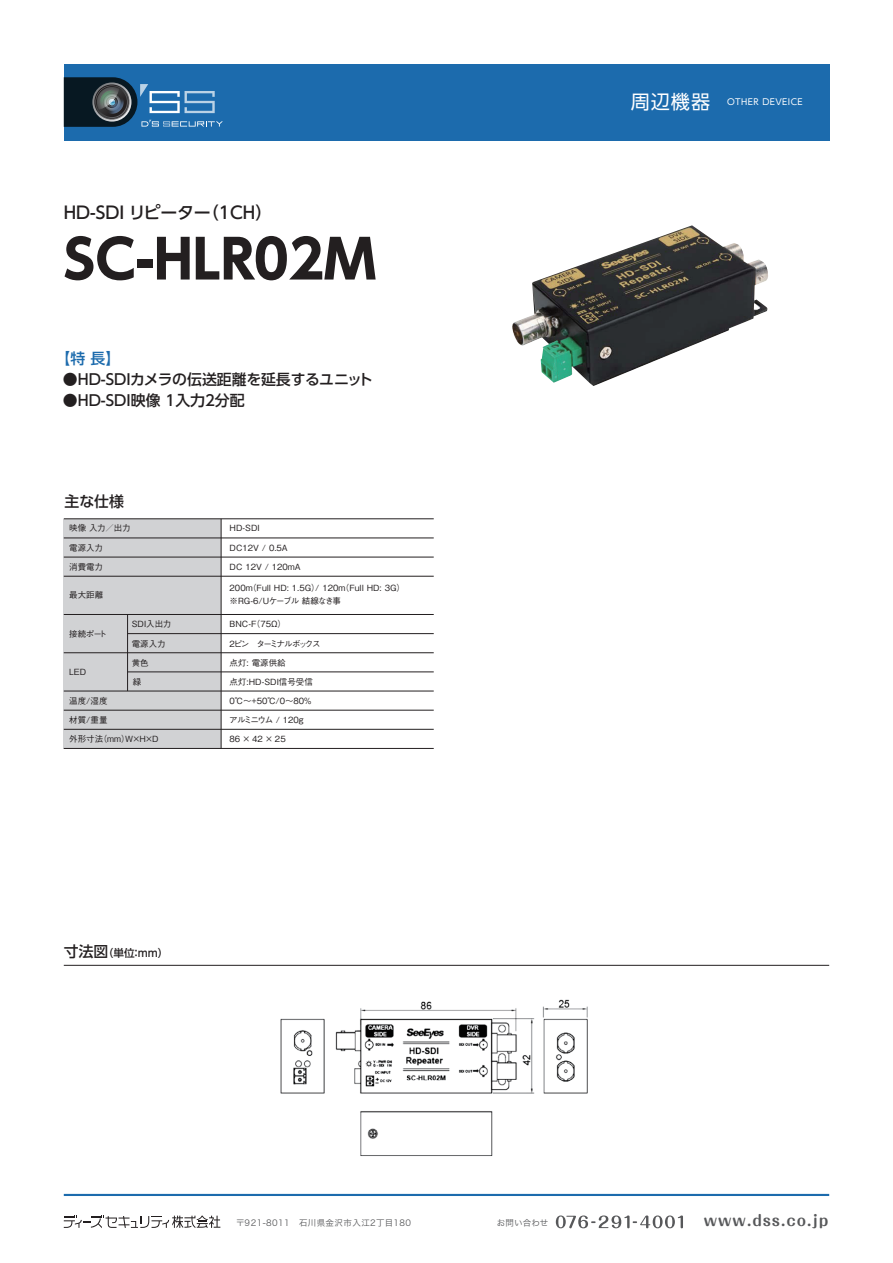
<style>
.page{position:relative;width:893px;height:1263px;background:#fff}
.page>*{position:absolute;margin:0;border:0;box-sizing:border-box;transform-origin:0 0}
.t1{font:700 53.1px "UD Shin Go Pro";color:#231f20}
.t2{font:19.2px "UD Shin Go Pro";color:#fff}
.t3{font:500 16.95px "UD Shin Go Pro";color:#231f20}
.t4{font:500 14.85px "UD Shin Go Pro";color:#231f20}
.t5{font:700 14.85px "Maru Fo Pro";letter-spacing:.05em;color:#57585a}
.t6{font:500 14.85px "UD Shin Go Pro";color:#1c6bad}
.t7{font:500 10.65px "UD Shin Go Pro";color:#231f20}
.t8{font:500 8.55px/12.8px "Gothic BBB Pr 6 N";color:#231f20}
.t9{font:8.55px "Hira Kaku Pro N W3";letter-spacing:.05em;color:#57585a}
.t10{font:500 8.55px/18.8px "Gothic BBB Pr 6 N";letter-spacing:-.145em;color:#231f20}
.t11{font:8.55px "UD Shin Go Pro";letter-spacing:.05em;color:#fff}
.t12{font:500 8.55px "Gothic BBB Pr 6 N";letter-spacing:-.105em;color:#231f20}
.s1{font-size:14.85px}
</style>
<div class="page">
<div style="left:64px;top:519px;width:157px;height:229px;background:#d1d2d4"></div>
<div style="left:64px;top:64px;width:765px;height:76px;background:#1c6bad"></div>
<svg style="left:64px;top:77px;width:159px;height:50px"></svg>
<svg style="left:64px;top:1215px;width:156px;height:13px"></svg>
<hr style="left:64px;top:1194px;width:765px;height:2px;background:#1c6bad">
<hr style="left:64px;top:518px;width:370px;height:1px;background:#231f20">
<hr style="left:64px;top:538px;width:370px;height:1px;background:#231f20">
<hr style="left:64px;top:557px;width:370px;height:1px;background:#231f20">
<hr style="left:64px;top:576px;width:370px;height:1px;background:#231f20">
<hr style="left:64px;top:614px;width:370px;height:1px;background:#231f20">
<hr style="left:128px;top:633px;width:306px;height:1px;background:#231f20">
<hr style="left:64px;top:652px;width:370px;height:1px;background:#231f20">
<hr style="left:128px;top:672px;width:306px;height:1px;background:#231f20">
<hr style="left:64px;top:710px;width:370px;height:1px;background:#231f20">
<hr style="left:64px;top:729px;width:370px;height:1px;background:#231f20">
<hr style="left:64px;top:748px;width:370px;height:1px;background:#231f20">
<hr style="left:64px;top:691px;width:370px;height:1px;background:#231f20">
<hr style="left:64px;top:965px;width:765px;height:1px;background:#231f20">
<img style="left:280px;top:999px;width:308px;height:157px">
<img style="left:512px;top:225px;width:256px;height:161px">
<hr style="left:127px;top:614px;width:1px;height:77px;background:#231f20">
<hr style="left:221px;top:519px;width:1px;height:229px;background:#231f20">
<svg style="left:556px;top:1215px;width:127px;height:13px"></svg>
<h3 class="t3" style="left:64px;top:199px;width:210px">HD-SDI リピーター（1CH）</h3>
<h1 class="t1" style="left:64px;top:216px;width:314px">SC-HLR02M</h1>
<h3 class="t6" style="left:55px;top:346px;width:66px">【特 長】</h3>
<h3 class="t4" style="left:63px;top:367px;width:312px">●HD-SDIカメラの伝送距離を延長するユニット</h3>
<h3 class="t4" style="left:63px;top:389px;width:183px">●HD-SDI映像 1入力2分配</h3>
<h3 class="t4" style="left:65px;top:489px;width:61px">主な仕様</h3>
<p class="t8" style="left:69px;top:521px;width:63px">映像 入力／出力</p>
<p class="t8" style="left:69px;top:541px;width:35px">電源入力</p>
<p class="t8" style="left:69px;top:560px;width:35px">消費電力</p>
<p class="t8" style="left:69px;top:587px;width:36px">最大距離</p>
<p class="t8" style="left:69px;top:627px;width:39px">接続ポート</p>
<p class="t8" style="left:69px;top:664px;width:19px">LED</p>
<p class="t8" style="left:69px;top:694px;width:40px">温度/湿度</p>
<p class="t8" style="left:69px;top:713px;width:40px">材質/重量</p>
<p class="t8" style="left:69px;top:732px;width:91px">外形寸法（mm）W×H×D</p>
<p class="t8" style="left:132px;top:617px;width:41px">SDI入出力</p>
<p class="t8" style="left:132px;top:655px;width:19px">黄色</p>
<p class="t8" style="left:133px;top:675px;width:10px">緑</p>
<p class="t8" style="left:132px;top:637px;width:35px">電源入力</p>
<p class="t8" style="left:230px;top:521px;width:32px">HD-SDI</p>
<p class="t8" style="left:230px;top:541px;width:60px">DC12V / 0.5A</p>
<p class="t8" style="left:230px;top:560px;width:73px">DC 12V / 120mA</p>
<p class="t8" style="left:230px;top:581px;width:177px">200m（Full HD: 1.5G）/ 120m（Full HD: 3G）※RG-6/Uケーブル 結線なき事</p>
<p class="t8" style="left:230px;top:617px;width:58px">BNC-F（75Ω）</p>
<p class="t10" style="left:230px;top:634px;width:92px">2ピン　ターミナルボックス点灯: 電源供給</p>
<p class="t8" style="left:230px;top:675px;width:85px">点灯:HD-SDI信号受信</p>
<p class="t8" style="left:230px;top:694px;width:84px">0℃～+50℃/0～80％</p>
<p class="t12" style="left:229px;top:713px;width:76px">アルミニウム / 120g</p>
<p class="t8" style="left:230px;top:732px;width:58px">86 × 42 × 25</p>
<p class="t7" style="left:64px;top:944px;width:106px"><span class="s1">寸法図</span>（単位：mm）</p>
<h2 class="t2" style="left:631px;top:86px;width:81px">周辺機器</h2>
<p class="t11" style="left:727px;top:95px;width:77px">OTHER DEVEICE</p>
<p class="t9" style="left:236px;top:1215px;width:176px">〒921-8011　石川県金沢市入江2丁目180</p>
<p class="t9" style="left:497px;top:1215px;width:53px">お問い合わせ</p>
<h3 class="t5" style="left:704px;top:1208px;width:126px">www.dss.co.jp</h3>
</div>
